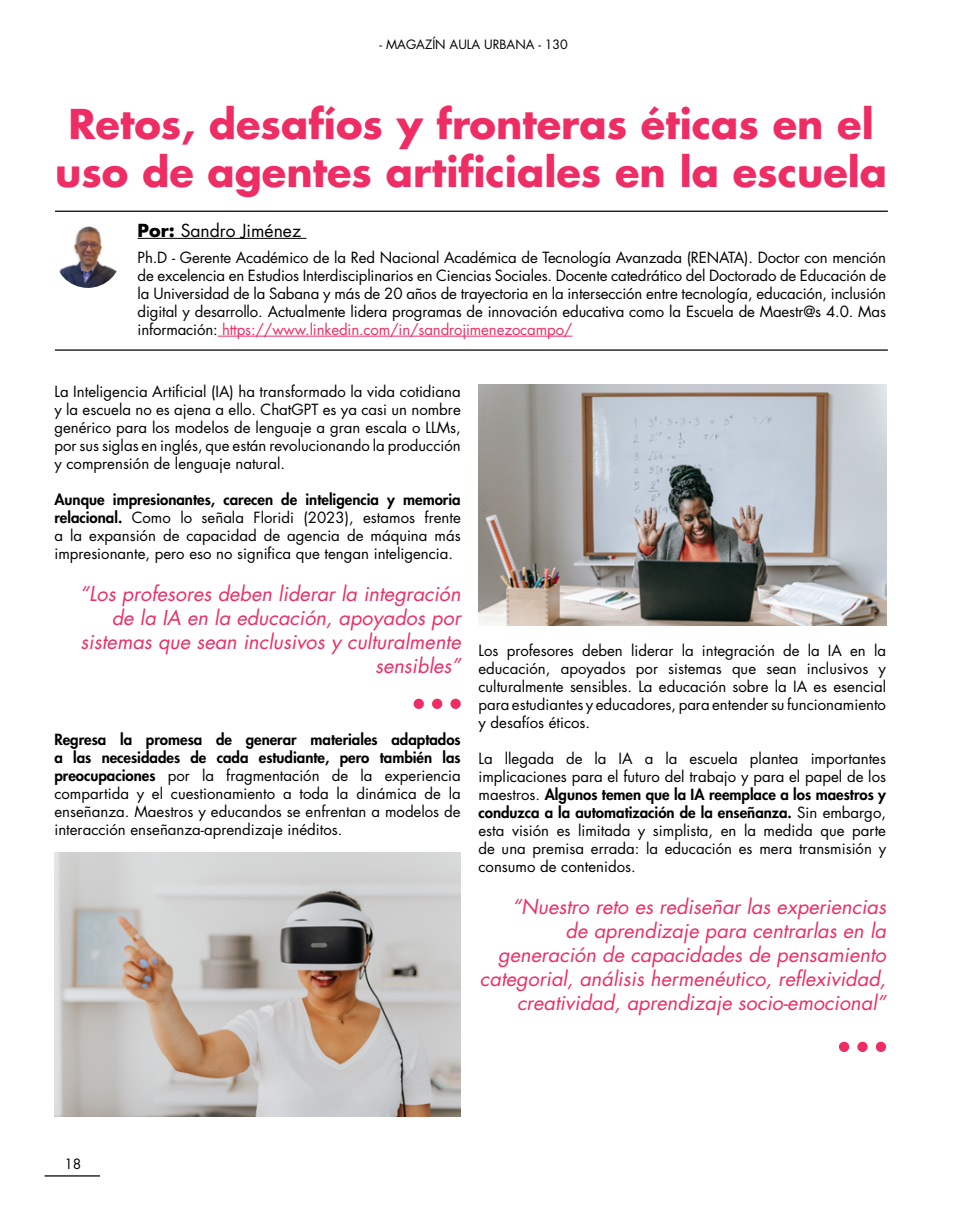
<style>
.page{position:relative;width:957px;height:1205px;background:#fff}
.page>*{position:absolute;margin:0;border:0;box-sizing:border-box;transform-origin:0 0}
.t1{font:700 40px/48px "Futura Std";color:#ee2d65;text-align:center}
.t2{font:italic 20px/24px "Futura Std";color:#ee2d65;text-align:right}
.t3{font:17.5px "Futura Std";color:#000}
.t4{font:15px/18px "Futura Std";color:#000;text-align:justify}
.t5{font:13.75px "Futura Std";color:#000}
.t6{font:12.5px "Futura Std";color:#000}
.s1{font-weight:700}
.s2{color:#ee2d65}
.s3{font-weight:800}
</style>
<div class="page">
<hr style="left:55px;top:349px;width:833px;height:2px;background:#000">
<hr style="left:55px;top:211px;width:833px;height:1px;background:#000">
<hr style="left:138px;top:238px;width:168px;height:1px;background:#000">
<hr style="left:218px;top:336px;width:354px;height:1px;background:#ee2d65">
<img style="left:59px;top:226px;width:58px;height:62px">
<div style="left:413px;top:699px;width:11px;height:10px;background:#ee2d65;border-radius:50%"></div>
<div style="left:432px;top:699px;width:10px;height:10px;background:#ee2d65;border-radius:50%"></div>
<div style="left:450px;top:699px;width:11px;height:10px;background:#ee2d65;border-radius:50%"></div>
<div style="left:839px;top:1041px;width:10px;height:11px;background:#ee2d65;border-radius:50%"></div>
<div style="left:857px;top:1041px;width:10px;height:11px;background:#ee2d65;border-radius:50%"></div>
<div style="left:876px;top:1041px;width:10px;height:11px;background:#ee2d65;border-radius:50%"></div>
<img style="left:55px;top:852px;width:406px;height:264px">
<img style="left:478px;top:384px;width:408px;height:241px">
<hr style="left:45px;top:1175px;width:55px;height:1px;background:#000">
<p class="t6" style="left:379px;top:36px;width:190px">- MAGAZÍN AULA URBANA - 130</p>
<h1 class="t1" style="left:55px;top:100px;width:833px">Retos, desafíos y fronteras éticas en el uso de agentes artificiales en la escuela</h1>
<p class="t3" style="left:138px;top:219px;width:165px"><span class="s1">Por:</span> Sandro Jiménez</p>
<p class="t4" style="left:138px;top:248px;width:750px">Ph.D - Gerente Académico de la Red Nacional Académica de Tecnología Avanzada (RENATA). Doctor con mención de excelencia en Estudios Interdisciplinarios en Ciencias Sociales. Docente catedrático del Doctorado de Educación de la Universidad de la Sabana y más de 20 años de trayectoria en la intersección entre tecnología, educación, inclusión digital y desarrollo. Actualmente lidera programas de innovación educativa como la Escuela de Maestr@s 4.0. Mas información: <span class="s2">https://www.linkedin.com/in/sandrojimenezocampo/</span></p>
<p class="t4" style="left:54px;top:382px;width:408px">La Inteligencia Artificial (IA) ha transformado la vida cotidiana y la escuela no es ajena a ello. ChatGPT es ya casi un nombre genérico para los modelos de lenguaje a gran escala o LLMs, por sus siglas en inglés, que están revolucionando la producción y comprensión de lenguaje natural.</p>
<p class="t4" style="left:54px;top:490px;width:408px"><span class="s3">Aunque impresionantes, carecen de inteligencia y memoria relacional.</span> Como lo señala Floridi (2023), estamos frente a la expansión de capacidad de agencia de máquina más impresionante, pero eso no significa que tengan inteligencia.</p>
<h2 class="t2" style="left:80px;top:582px;width:382px">“Los profesores deben liderar la integración de la IA en la educación, apoyados por sistemas que sean inclusivos y culturalmente sensibles”</h2>
<p class="t4" style="left:54px;top:730px;width:408px"><span class="s3">Regresa la promesa de generar materiales adaptados a las necesidades de cada estudiante, pero también las preocupaciones</span> por la fragmentación de la experiencia compartida y el cuestionamiento a toda la dinámica de la enseñanza. Maestros y educandos se enfrentan a modelos de interacción enseñanza-aprendizaje inéditos.</p>
<p class="t4" style="left:478px;top:641px;width:409px">Los profesores deben liderar la integración de la IA en la educación, apoyados por sistemas que sean inclusivos y culturalmente sensibles. La educación sobre la IA es esencial para estudiantes y educadores, para entender su funcionamiento y desafíos éticos.</p>
<p class="t4" style="left:478px;top:749px;width:409px">La llegada de la IA a la escuela plantea importantes implicaciones para el futuro del trabajo y para el papel de los maestros. <span class="s3">Algunos temen que la IA reemplace a los maestros y conduzca a la automatización de la enseñanza.</span> Sin embargo, esta visión es limitada y simplista, en la medida que parte de una premisa errada: la educación es mera transmisión y consumo de contenidos.</p>
<h2 class="t2" style="left:480px;top:895px;width:408px">“Nuestro reto es rediseñar las experiencias<br>de aprendizaje para centrarlas en la generación de capacidades de pensamiento categorial, análisis hermenéutico, reflexividad, creatividad, aprendizaje socio-emocional”</h2>
<p class="t5" style="left:64px;top:1155px;width:18px">18</p>
</div>
